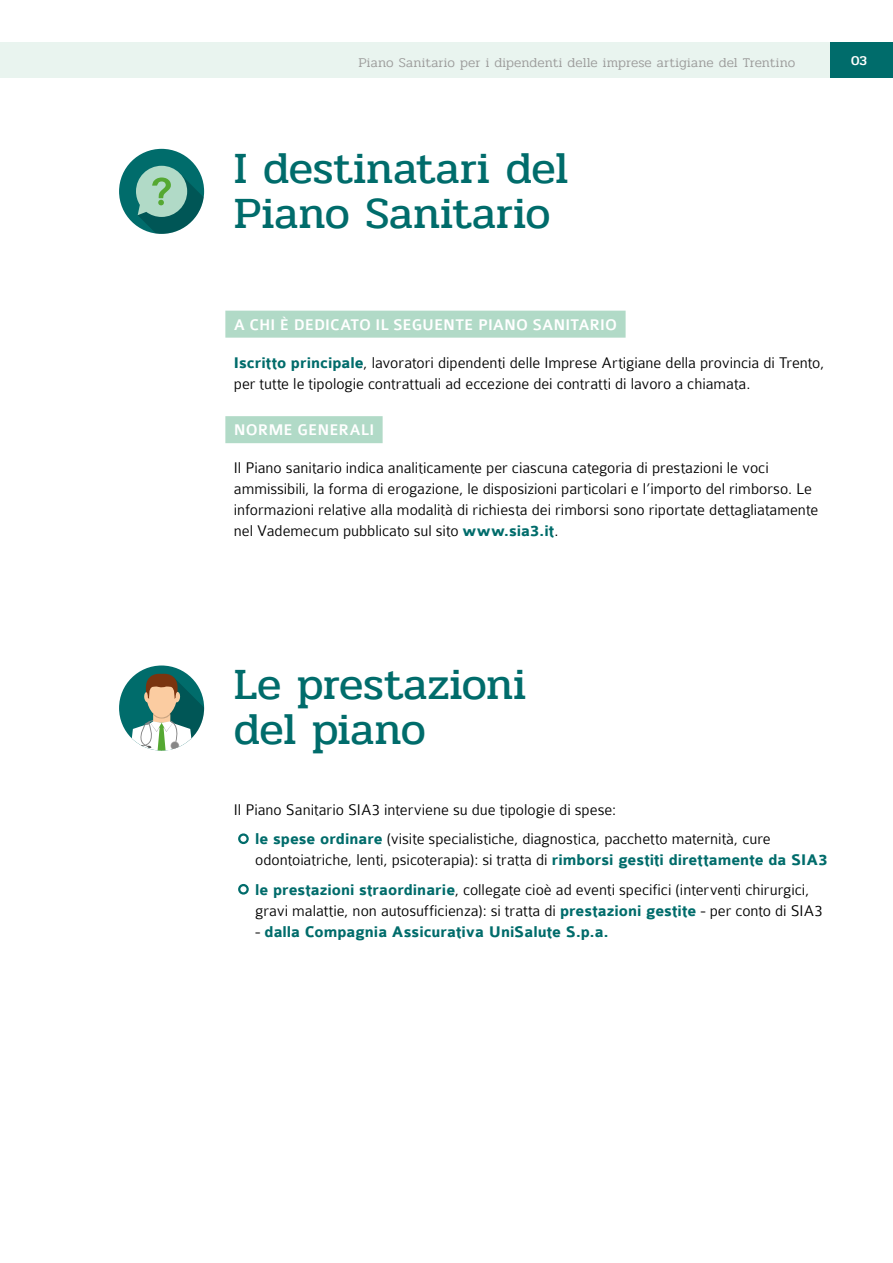
<style>
.page{position:relative;width:893px;height:1263px;background:#fff}
.page>*{position:absolute;margin:0;border:0;box-sizing:border-box;transform-origin:0 0}
.t1{font:45px/45px "Pridi";color:#006c6b}
.t2{font:300 16.5px/21px "Colaborate";color:#000}
.t3{font:500 16.5px "Colaborate";color:#fff}
.t4{font:700 16.5px "Colaborate";color:#006c6b}
.t5{font:300 13.5px "Pridi";letter-spacing:.005em;color:#9d9d9c}
.t6{font:500 13.5px "Pridi";color:#fff}
.s1{font-weight:700;color:#006c6b}
.s2{font-weight:300;color:#000}
</style>
<div class="page">
<div style="left:829px;top:43px;width:64px;height:35px;background:#006c6b"></div>
<div style="left:0;top:43px;width:829px;height:35px;background:#e9f4ef"></div>
<div style="left:119px;top:665px;width:85px;height:85px;background:#006c6b;border-radius:50%"></div>
<svg style="left:132px;top:671px;width:72px;height:79px"></svg>
<div style="left:225px;top:311px;width:401px;height:27px;background:#b1dac7"></div>
<div style="left:225px;top:416px;width:158px;height:27px;background:#b1dac7"></div>
<div style="left:119px;top:149px;width:85px;height:85px;background:#006c6b;border-radius:50%"></div>
<svg style="left:136px;top:166px;width:68px;height:68px"></svg>
<div style="left:238px;top:833px;width:11px;height:11px;border:2px solid #006c6b;border-radius:50%"></div>
<div style="left:238px;top:884px;width:11px;height:10px;border:2px solid #006c6b;border-radius:50%"></div>
<p class="t5" style="left:358px;top:53px;width:438px">Piano Sanitario per i dipendenti delle imprese artigiane del Trentino</p>
<p class="t6" style="left:851px;top:50px;width:17px">03</p>
<h1 class="t1" style="left:234px;top:146px;width:336px">I destinatari del<br>Piano Sanitario</h1>
<p class="t3" style="left:234px;top:316px;width:385px">A CHI È DEDICATO IL SEGUENTE PIANO SANITARIO</p>
<p class="t2" style="left:234px;top:352px;width:592px"><span class="s1">Iscritto principale</span>, lavoratori dipendenti delle Imprese Artigiane della provincia di Trento, per tutte le tipologie contrattuali ad eccezione dei contratti di lavoro a chiamata.</p>
<p class="t3" style="left:234px;top:421px;width:142px">NORME GENERALI</p>
<p class="t2" style="left:234px;top:458px;width:586px">Il Piano sanitario indica analiticamente per ciascuna categoria di prestazioni le voci ammissibili, la forma di erogazione, le disposizioni particolari e l’importo del rimborso. Le informazioni relative alla modalità di richiesta dei rimborsi sono riportate dettagliatamente nel Vademecum pubblicato sul sito <span class="s1">www.sia3.it</span>.</p>
<h1 class="t1" style="left:234px;top:662px;width:294px">Le prestazioni del piano</h1>
<p class="t2" style="left:255px;top:795px;width:517px;line-height:29.5px;text-indent:-21px">Il Piano Sanitario SIA3 interviene su due tipologie di spese:<br><span class="s1">le spese ordinare</span> (visite specialistiche, diagnostica, pacchetto maternità, cure</p>
<p class="t2" style="left:255px;top:845px;width:574px;line-height:29.5px">odontoiatriche, lenti, psicoterapia): si tratta di <span class="s1">rimborsi gestiti direttamente da SIA3 le prestazioni straordinarie</span>, collegate cioè ad eventi specifici (interventi chirurgici,</p>
<p class="t2" style="left:255px;top:900px;width:569px">gravi malattie, non autosufficienza): si tratta di <span class="s1">prestazioni gestite</span> - per conto di SIA3</p>
<p class="t4" style="left:255px;top:923px;width:355px"><span class="s2">-</span> dalla Compagnia Assicurativa UniSalute S.p.a.</p>
</div>
